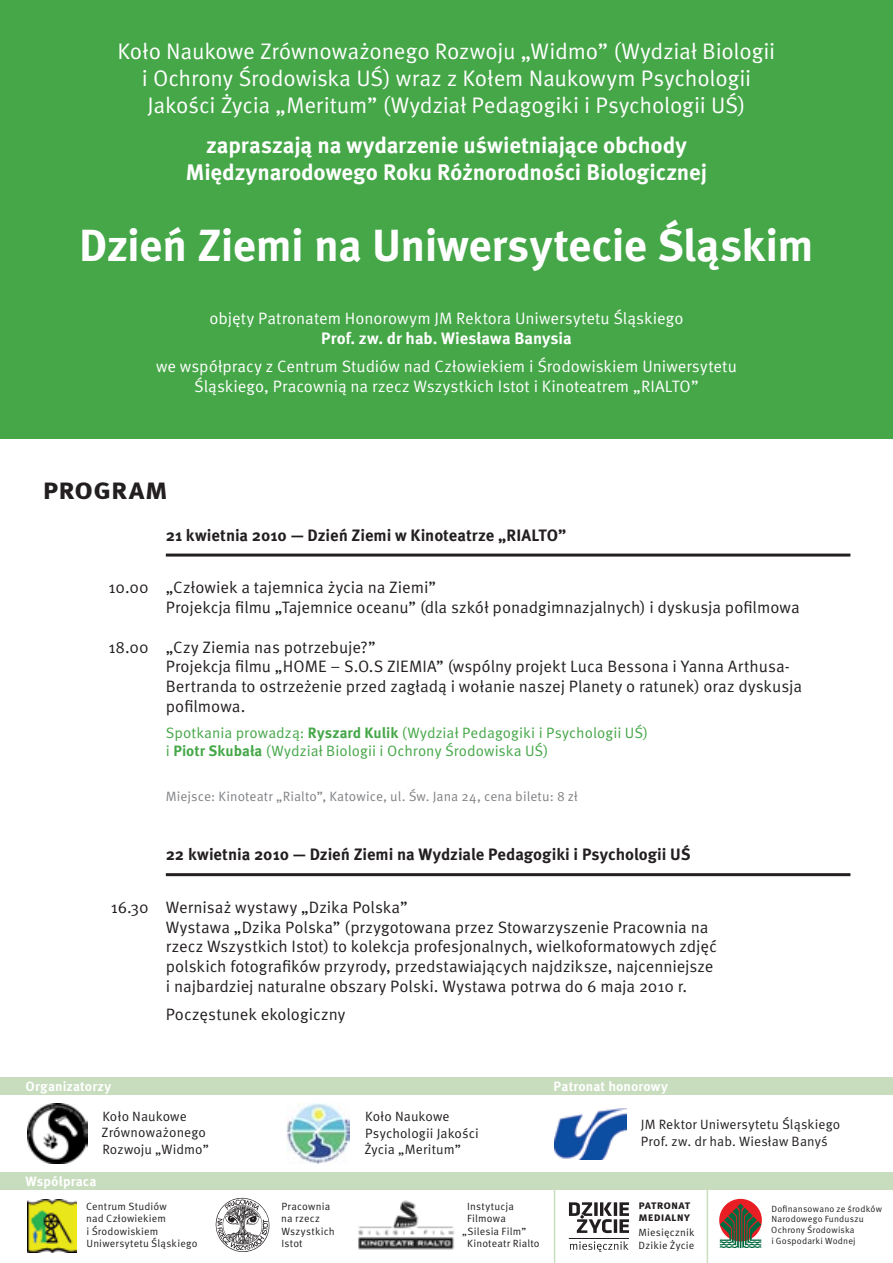
<style>
.page{position:relative;width:893px;height:1263px;background:#fff}
.page>*{position:absolute;margin:0;border:0;box-sizing:border-box;transform-origin:0 0}
.t1{font:700 45px "Meta Pro";letter-spacing:-.015em;color:#fff}
.t2{font:700 30px "Meta Pro";letter-spacing:-.015em;color:#231f20}
.t3{font:22.5px/27px "Meta Pro";letter-spacing:-.01em;color:#fff;text-align:center}
.t4{font:700 22.5px/27px "Meta Pro";letter-spacing:-.005em;color:#fff;text-align:center}
.t5{font:16.5px/19.8px "Meta Pro";letter-spacing:-.005em;color:#231f20}
.t6{font:16.5px/19.8px "Meta Pro";color:#fff;text-align:center}
.t7{font:700 16.5px "Meta Pro";letter-spacing:-.005em;color:#231f20}
.t8{font:700 16.5px "Meta Pro";letter-spacing:.005em;color:#fff}
.t9{font:15px/18px "Meta Pro";color:#45a748}
.t10{font:13.5px/16.2px "Meta Pro";letter-spacing:.01em;color:#231f20}
.t11{font:13.5px "Meta Pro";letter-spacing:.005em;color:#808285}
.t12{font:700 13.5px "Meta Pro";letter-spacing:.005em;color:#fff}
.t13{font:700 12px/12px "Meta Pro";letter-spacing:.01em;color:#231f20}
.t14{font:10.5px/12.6px "Meta Pro";letter-spacing:.02em;color:#231f20}
.t15{font:9px/10.8px "Meta Pro";letter-spacing:.025em;color:#231f20}
.s1{font-weight:700}
</style>
<div class="page">
<svg style="left:216px;top:1198px;width:53px;height:54px"></svg>
<div style="left:719px;top:1199px;width:43px;height:42px;background:#e81e24;border-radius:50%"></div>
<svg style="left:720px;top:1203px;width:41px;height:45px"></svg>
<img style="left:28px;top:1104px;width:59px;height:59px">
<img style="left:286px;top:1104px;width:63px;height:59px">
<img style="left:554px;top:1108px;width:72px;height:52px">
<img style="left:28px;top:1200px;width:48px;height:52px">
<img style="left:358px;top:1200px;width:97px;height:50px">
<svg style="left:569px;top:1202px;width:60px;height:31px"></svg>
<hr style="left:569px;top:1238px;width:60px;height:1px;background:#231f20">
<svg style="left:570px;top:1241px;width:58px;height:11px"></svg>
<div style="left:0;top:1078px;width:893px;height:17px;background:#c7ddbd"></div>
<div style="left:0;top:1173px;width:893px;height:17px;background:#c7ddbd"></div>
<hr style="left:707px;top:1179px;width:1px;height:84px;background:#c7ddbd">
<hr style="left:554px;top:1179px;width:1px;height:84px;background:#c7ddbd">
<div style="left:0;top:0;width:893px;height:438px;background:#45a748"></div>
<hr style="left:166px;top:553px;width:684px;height:3px;background:#231f20">
<hr style="left:166px;top:873px;width:684px;height:3px;background:#231f20">
<h3 class="t3" style="left:117px;top:37px;width:659px">Koło Naukowe Zrównoważonego Rozwoju „Widmo” (Wydział Biologii i Ochrony Środowiska UŚ) wraz z Kołem Naukowym Psychologii<br>Jakości Życia „Meritum” (Wydział Pedagogiki i Psychologii UŚ)</h3>
<h3 class="t4" style="left:186px;top:130px;width:523px">zapraszają na wydarzenie uświetniające obchody<br>Międzynarodowego Roku Różnorodności Biologicznej</h3>
<h1 class="t1" style="left:79px;top:210px;width:736px">Dzień Ziemi na Uniwersytecie Śląskim</h1>
<p class="t6" style="left:209px;top:308px;width:475px">objęty Patronatem Honorowym JM Rektora Uniwersytetu Śląskiego</p>
<p class="t8" style="left:321px;top:325px;width:252px">Prof. zw. dr hab. Wiesława Banysia</p>
<p class="t6" style="left:156px;top:356px;width:582px">we współpracy z Centrum Studiów nad Człowiekiem i Środowiskiem Uniwersytetu<br>Śląskiego, Pracownią na rzecz Wszystkich Istot i Kinoteatrem „RIALTO”</p>
<h2 class="t2" style="left:43px;top:465px;width:127px">Program</h2>
<p class="t7" style="left:166px;top:522px;width:402px">21 kwietnia 2010 — Dzień Ziemi w Kinoteatrze „RIALTO”</p>
<p class="t5" style="left:166px;top:576px;width:635px;text-indent:-57px">10.00 „Człowiek a tajemnica życia na Ziemi”<br>Projekcja filmu „Tajemnice oceanu” (dla szkół ponadgimnazjalnych) i dyskusja pofilmowa</p>
<p class="t5" style="left:166px;top:636px;width:638px;text-indent:-57px">18.00 „Czy Ziemia nas potrzebuje?”<br>Projekcja filmu „HOME – S.O.S ZIEMIA” (wspólny projekt Luca Bessona i Yanna Arthusa-Bertranda to ostrzeżenie przed zagładą i wołanie naszej Planety o ratunek) oraz dyskusja pofilmowa.</p>
<p class="t9" style="left:166px;top:723px;width:484px">Spotkania prowadzą: <span class="s1">Ryszard Kulik</span> (Wydział Pedagogiki i Psychologii UŚ) i <span class="s1">Piotr Skubała</span> (Wydział Biologii i Ochrony Środowiska UŚ)</p>
<p class="t11" style="left:166px;top:786px;width:414px">Miejsce: Kinoteatr „Rialto”, Katowice, ul. Św. Jana 24, cena biletu: 8 zł</p>
<p class="t7" style="left:166px;top:842px;width:526px">22 kwietnia 2010 — Dzień Ziemi na Wydziale Pedagogiki i Psychologii UŚ</p>
<p class="t5" style="left:166px;top:896px;width:553px;text-indent:-55px">16.30 Wernisaż wystawy „Dzika Polska”<br>Wystawa „Dzika Polska” (przygotowana przez Stowarzyszenie Pracownia na rzecz Wszystkich Istot) to kolekcja profesjonalnych, wielkoformatowych zdjęć polskich fotografików przyrody, przedstawiających najdziksze, najcenniejsze i najbardziej naturalne obszary Polski. Wystawa potrwa do 6 maja 2010 r.</p>
<p class="t5" style="left:166px;top:1003px;width:181px">Poczęstunek ekologiczny</p>
<p class="t12" style="left:26px;top:1075px;width:87px">Organizatorzy</p>
<p class="t12" style="left:553px;top:1075px;width:116px">Patronat honorowy</p>
<p class="t10" style="left:102px;top:1107px;width:109px">Koło Naukowe<br>Zrównoważonego<br>Rozwoju „Widmo”</p>
<p class="t10" style="left:364px;top:1108px;width:116px">Koło Naukowe<br>Psychologii Jakości<br>Życia „Meritum”</p>
<p class="t10" style="left:641px;top:1116px;width:201px">JM Rektor Uniwersytetu Śląskiego<br>Prof. zw. dr hab. Wiesław Banyś</p>
<p class="t12" style="left:26px;top:1170px;width:72px">Współpraca</p>
<p class="t14" style="left:86px;top:1199px;width:113px">Centrum Studiów<br>nad Człowiekiem<br>i Środowiskiem<br>Uniwersytetu Śląskiego</p>
<p class="t14" style="left:467px;top:1199px;width:49px">Instytucja</p>
<p class="t14" style="left:281px;top:1199px;width:55px">Pracownia na rzecz<br>Wszystkich<br>Istot</p>
<p class="t14" style="left:467px;top:1211px;width:41px">Filmowa</p>
<p class="t14" style="left:462px;top:1224px;width:66px">„Silesia Film”</p>
<p class="t14" style="left:467px;top:1237px;width:74px">Kinoteatr Rialto</p>
<p class="t13" style="left:639px;top:1198px;width:53px">Patronat medialny</p>
<p class="t14" style="left:639px;top:1225px;width:57px">Miesięcznik<br>Dzikie Życie</p>
<p class="t15" style="left:771px;top:1202px;width:112px">Dofinansowano ze środków<br>Narodowego Funduszu<br>Ochrony Środowiska<br>i Gospodarki Wodnej</p>
</div>
